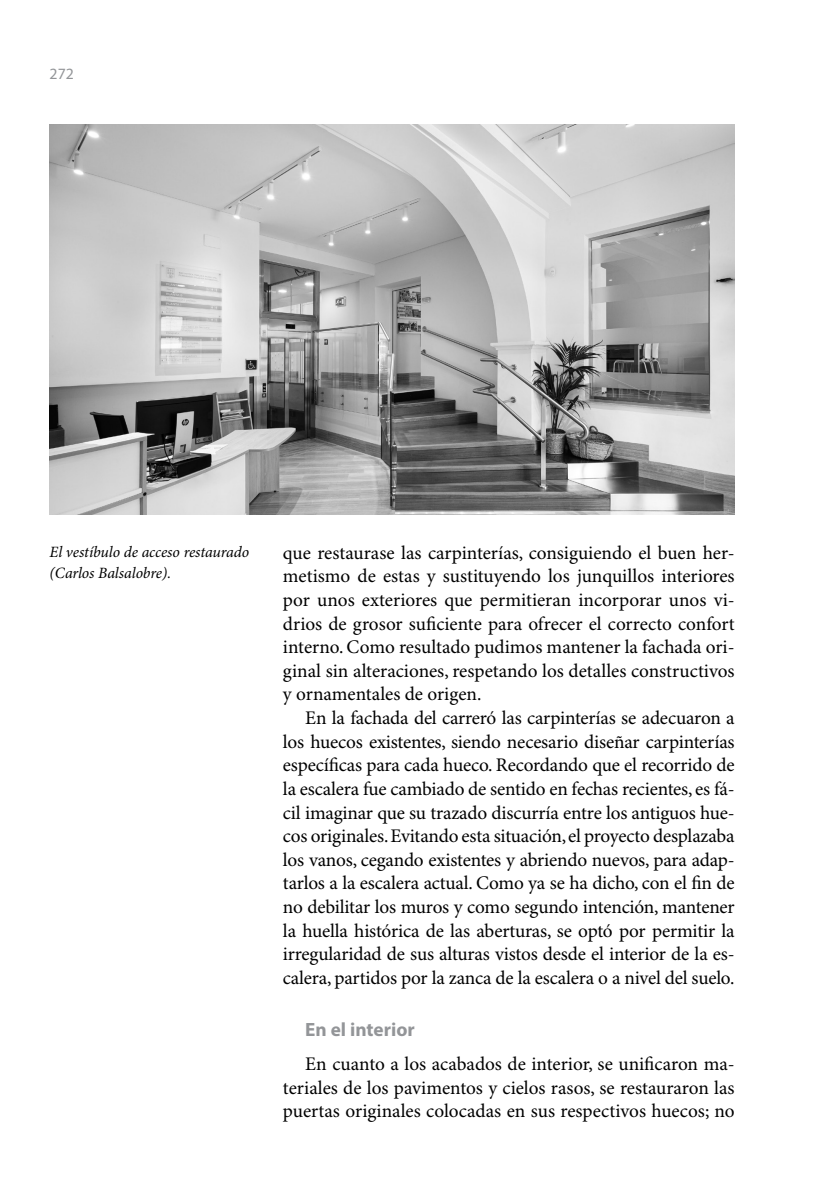
<style>
.page{position:relative;width:834px;height:1191px;background:#fff}
.page>*{position:absolute;margin:0;border:0;box-sizing:border-box;transform-origin:0 0}
.t1{font:19.25px/23.6px "Minion Pro";letter-spacing:-.005em;color:#000;text-align:justify}
.t2{font:700 19.25px "Myriad Pro";color:#939598}
.t3{font:italic 15.75px/21px "Minion Pro";letter-spacing:-.005em;color:#000}
.t4{font:15.75px "Myriad Pro";color:#939598}
</style>
<div class="page">
<img style="left:50px;top:124px;width:684px;height:391px">
<p class="t4" style="left:50px;top:64px;width:26px">272</p>
<p class="t3" style="left:50px;top:542px;width:201px">El vestíbulo de acceso restaurado (Carlos Balsalobre).</p>
<p class="t1" style="left:283px;top:541px;width:453px">que restaurase las carpinterías, consiguiendo el buen her&shy;metismo de estas y sustituyendo los junquillos interiores por unos exteriores que permitieran incorporar unos vi&shy;drios de grosor suficiente para ofrecer el correcto confort interno. Como resultado pudimos mantener la fachada ori&shy;ginal sin alteraciones, respetando los detalles constructivos y ornamentales de origen.</p>
<p class="t1" style="left:283px;top:707px;width:453px;text-indent:22px">En la fachada del carreró las carpinterías se adecuaron a los huecos existentes, siendo necesario diseñar carpinterías específicas para cada hueco. Recordando que el recorrido de la escalera fue cambiado de sentido en fechas recientes, es fá&shy;cil imaginar que su trazado discurría entre los antiguos hue&shy;cos originales. Evitando esta situación, el proyecto desplazaba los vanos, cegando existentes y abriendo nuevos, para adap&shy;tarlos a la escalera actual. Como ya se ha dicho, con el fin de no debilitar los muros y como segundo intención, mantener la huella histórica de las aberturas, se optó por permitir la irregularidad de sus alturas vistos desde el interior de la es&shy;calera, partidos por la zanca de la escalera o a nivel del suelo.</p>
<p class="t2" style="left:305px;top:1017px;width:111px">En el interior</p>
<p class="t1" style="left:283px;top:1052px;width:453px;text-indent:22px">En cuanto a los acabados de interior, se unificaron ma&shy;teriales de los pavimentos y cielos rasos, se restauraron las puertas originales colocadas en sus respectivos huecos; no</p>
</div>
